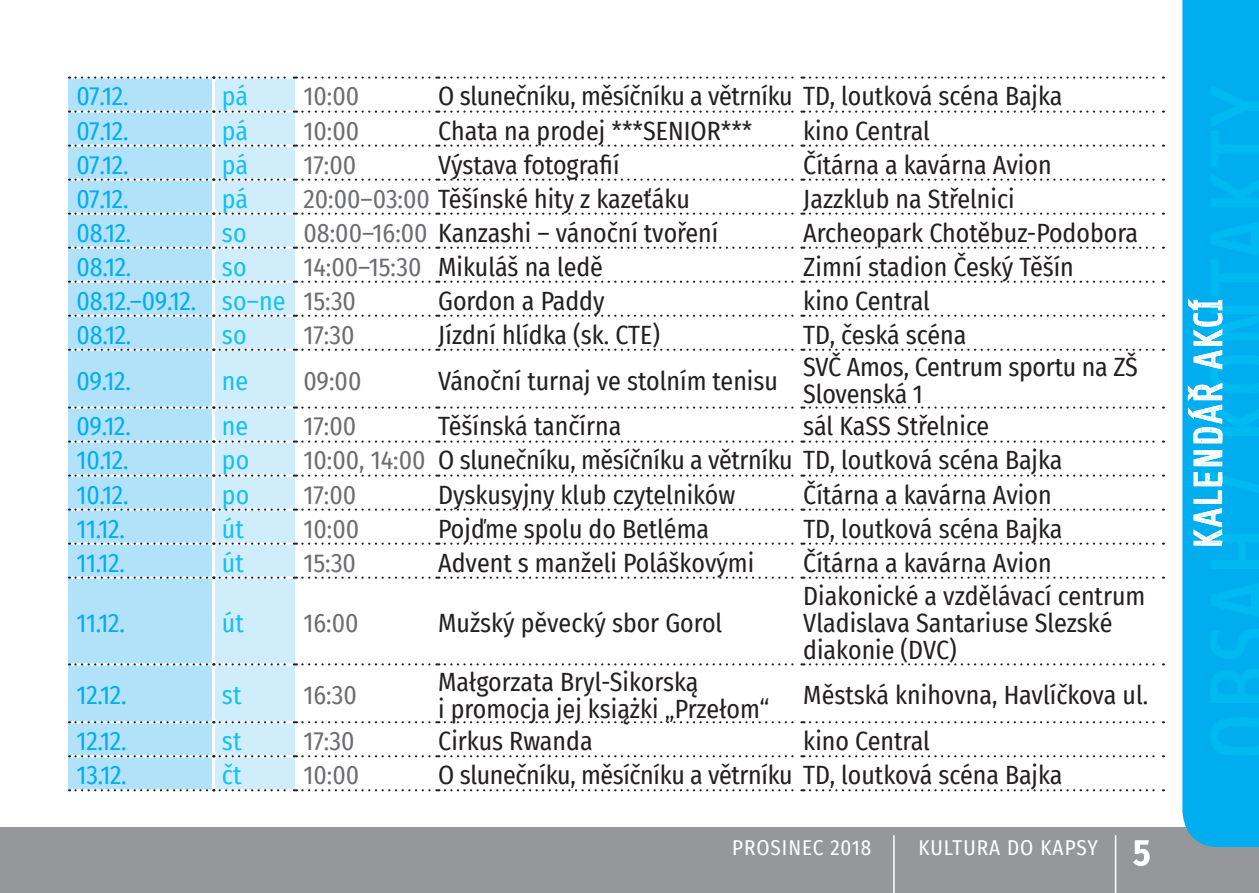
<style>
.page{position:relative;width:1259px;height:893px;background:#fff}
.page>*{position:absolute;margin:0;border:0;box-sizing:border-box;transform-origin:0 0}
.t1{font:39px "Share";letter-spacing:.04em;color:#fff}
.t2{font:25.8px/27px "Fira Sans Condensed";color:#231f20}
.t3{font:25.8px "Fira Sans Condensed";letter-spacing:-.01em;color:#00aeef}
.t4{font:25.8px "Fira Sans Condensed";color:#6c6d70}
.t5{font:25.8px "Fira Sans Condensed";letter-spacing:.005em;color:#15c0f2}
.t6{font:21px "Fira Sans Condensed";letter-spacing:.05em;color:#fff}
.s1{color:#6c6d70}
.s2{color:#15c0f2}
.s3{font-weight:500;font-size:36px}
</style>
<div class="page">
<div style="left:0;top:827px;width:1259px;height:66px;background:#95979a"></div>
<hr style="left:1114px;top:835px;width:2px;height:58px;background:#fff">
<hr style="left:893px;top:835px;width:1px;height:58px;background:#fff">
<div style="left:1182px;top:0;width:77px;height:847px;background:#00aeef"></div>
<svg style="left:1187px;top:85px;width:72px;height:671px;background:#0bb2ef"></svg>
<div style="left:68px;top:78px;width:144px;height:712px;background:#b1e2f9"></div>
<div style="left:215px;top:99px;width:80px;height:687px;background:#cfedfb"></div>
<svg style="left:445px;top:77px;width:359px;height:2px"></svg>
<svg style="left:810px;top:77px;width:354px;height:2px"></svg>
<svg style="left:445px;top:111px;width:359px;height:2px"></svg>
<svg style="left:810px;top:111px;width:354px;height:2px"></svg>
<svg style="left:445px;top:145px;width:359px;height:2px"></svg>
<svg style="left:810px;top:145px;width:354px;height:2px"></svg>
<svg style="left:445px;top:179px;width:359px;height:2px"></svg>
<svg style="left:810px;top:179px;width:354px;height:2px"></svg>
<svg style="left:445px;top:213px;width:359px;height:2px"></svg>
<svg style="left:810px;top:213px;width:354px;height:2px"></svg>
<svg style="left:445px;top:247px;width:359px;height:2px"></svg>
<svg style="left:810px;top:247px;width:354px;height:2px"></svg>
<svg style="left:445px;top:281px;width:359px;height:2px"></svg>
<svg style="left:810px;top:281px;width:354px;height:2px"></svg>
<svg style="left:445px;top:315px;width:359px;height:2px"></svg>
<svg style="left:810px;top:315px;width:354px;height:2px"></svg>
<svg style="left:445px;top:349px;width:359px;height:2px"></svg>
<svg style="left:810px;top:349px;width:354px;height:2px"></svg>
<svg style="left:445px;top:406px;width:359px;height:3px"></svg>
<svg style="left:810px;top:406px;width:354px;height:3px"></svg>
<svg style="left:445px;top:441px;width:359px;height:2px"></svg>
<svg style="left:810px;top:441px;width:354px;height:2px"></svg>
<svg style="left:445px;top:475px;width:359px;height:2px"></svg>
<svg style="left:810px;top:475px;width:354px;height:2px"></svg>
<svg style="left:445px;top:509px;width:359px;height:2px"></svg>
<svg style="left:810px;top:509px;width:354px;height:2px"></svg>
<svg style="left:445px;top:543px;width:359px;height:2px"></svg>
<svg style="left:810px;top:543px;width:354px;height:2px"></svg>
<svg style="left:445px;top:577px;width:359px;height:2px"></svg>
<svg style="left:810px;top:577px;width:354px;height:2px"></svg>
<svg style="left:445px;top:663px;width:359px;height:2px"></svg>
<svg style="left:810px;top:663px;width:354px;height:2px"></svg>
<svg style="left:445px;top:721px;width:359px;height:2px"></svg>
<svg style="left:810px;top:721px;width:354px;height:2px"></svg>
<svg style="left:445px;top:755px;width:359px;height:2px"></svg>
<svg style="left:810px;top:755px;width:354px;height:2px"></svg>
<svg style="left:445px;top:789px;width:359px;height:2px"></svg>
<svg style="left:810px;top:789px;width:354px;height:2px"></svg>
<svg style="left:69px;top:77px;width:370px;height:22px"></svg>
<svg style="left:69px;top:108px;width:370px;height:25px"></svg>
<svg style="left:69px;top:142px;width:370px;height:25px"></svg>
<svg style="left:69px;top:176px;width:370px;height:25px"></svg>
<svg style="left:69px;top:210px;width:370px;height:25px"></svg>
<svg style="left:69px;top:244px;width:370px;height:25px"></svg>
<svg style="left:69px;top:278px;width:370px;height:26px"></svg>
<svg style="left:69px;top:312px;width:370px;height:26px"></svg>
<svg style="left:69px;top:346px;width:370px;height:50px"></svg>
<svg style="left:69px;top:403px;width:370px;height:26px"></svg>
<svg style="left:69px;top:438px;width:370px;height:25px"></svg>
<svg style="left:69px;top:472px;width:370px;height:25px"></svg>
<svg style="left:69px;top:506px;width:370px;height:25px"></svg>
<svg style="left:69px;top:540px;width:370px;height:25px"></svg>
<svg style="left:69px;top:574px;width:370px;height:79px"></svg>
<svg style="left:69px;top:660px;width:370px;height:51px"></svg>
<svg style="left:69px;top:718px;width:370px;height:26px"></svg>
<svg style="left:69px;top:752px;width:370px;height:26px"></svg>
<svg style="left:69px;top:786px;width:370px;height:5px"></svg>
<p class="t3" style="left:77px;top:81px;width:53px">07.12.</p>
<p class="t5" style="left:222px;top:81px;width:28px">pá</p>
<p class="t4" style="left:303px;top:81px;width:57px">10:00</p>
<p class="t2" style="left:438px;top:83px;width:625px">O slunečníku, měsíčníku a větrníku TD, loutková scéna Bajka</p>
<p class="t3" style="left:77px;top:115px;width:53px">07.12.</p>
<p class="t5" style="left:222px;top:115px;width:28px">pá</p>
<p class="t4" style="left:303px;top:115px;width:57px">10:00</p>
<p class="t2" style="left:438px;top:117px;width:316px">Chata na prodej ***SENIOR***</p>
<p class="t2" style="left:803px;top:117px;width:128px">kino Central</p>
<p class="t3" style="left:77px;top:149px;width:53px">07.12.</p>
<p class="t5" style="left:222px;top:149px;width:28px">pá</p>
<p class="t4" style="left:303px;top:149px;width:54px">17:00</p>
<p class="t2" style="left:438px;top:151px;width:183px">Výstava fotografií</p>
<p class="t2" style="left:803px;top:151px;width:250px">Čítárna a kavárna Avion</p>
<p class="t3" style="left:77px;top:183px;width:53px">07.12.</p>
<p class="t5" style="left:222px;top:183px;width:28px">pá</p>
<p class="t2" style="left:303px;top:185px;width:388px"><span class="s1">20:00–03:00</span> Těšínské hity z kazeťáku</p>
<p class="t2" style="left:803px;top:185px;width:213px">Jazzklub na Střelnici</p>
<p class="t3" style="left:77px;top:217px;width:56px">08.12.</p>
<p class="t5" style="left:222px;top:217px;width:26px">so</p>
<p class="t2" style="left:303px;top:219px;width:416px"><span class="s1">08:00–16:00</span> Kanzashi – vánoční tvoření</p>
<p class="t2" style="left:803px;top:219px;width:336px">Archeopark Chotěbuz-Podobora</p>
<p class="t3" style="left:77px;top:251px;width:56px">08.12.</p>
<p class="t5" style="left:222px;top:251px;width:26px">so</p>
<p class="t2" style="left:303px;top:253px;width:301px"><span class="s1">14:00–15:30</span> Mikuláš na ledě</p>
<p class="t2" style="left:803px;top:253px;width:272px">Zimní stadion Český Těšín</p>
<p class="t3" style="left:77px;top:285px;width:281px">08.12.–09.12. <span class="s2">so–ne</span> <span class="s1">15:30</span></p>
<p class="t2" style="left:438px;top:287px;width:168px">Gordon a Paddy</p>
<p class="t2" style="left:803px;top:287px;width:128px">kino Central</p>
<p class="t3" style="left:77px;top:319px;width:56px">08.12.</p>
<p class="t5" style="left:222px;top:319px;width:26px">so</p>
<p class="t4" style="left:303px;top:319px;width:53px">17:30</p>
<p class="t2" style="left:438px;top:321px;width:223px">Jízdní hlídka (sk. CTE)</p>
<p class="t2" style="left:803px;top:321px;width:165px">TD, česká scéna</p>
<p class="t3" style="left:77px;top:365px;width:56px">09.12.</p>
<p class="t5" style="left:222px;top:365px;width:28px">ne</p>
<p class="t4" style="left:303px;top:365px;width:60px">09:00</p>
<p class="t2" style="left:438px;top:367px;width:341px">Vánoční turnaj ve stolním tenisu</p>
<p class="t2" style="left:803px;top:354px;width:336px">SVČ Amos, Centrum sportu na ZŠ<br>Slovenská 1</p>
<p class="t3" style="left:77px;top:411px;width:56px">09.12.</p>
<p class="t5" style="left:222px;top:411px;width:28px">ne</p>
<p class="t4" style="left:303px;top:411px;width:54px">17:00</p>
<p class="t2" style="left:438px;top:413px;width:185px">Těšínská tančírna</p>
<p class="t2" style="left:803px;top:413px;width:188px">sál KaSS Střelnice</p>
<p class="t3" style="left:77px;top:445px;width:54px">10.12.</p>
<p class="t5" style="left:222px;top:445px;width:29px">po</p>
<p class="t2" style="left:303px;top:447px;width:760px"><span class="s1">10:00, 14:00</span> O slunečníku, měsíčníku a větrníku TD, loutková scéna Bajka</p>
<p class="t3" style="left:77px;top:479px;width:54px">10.12.</p>
<p class="t5" style="left:222px;top:479px;width:29px">po</p>
<p class="t4" style="left:303px;top:479px;width:54px">17:00</p>
<p class="t2" style="left:438px;top:481px;width:299px">Dyskusyjny klub czytelników</p>
<p class="t2" style="left:803px;top:481px;width:250px">Čítárna a kavárna Avion</p>
<p class="t3" style="left:77px;top:513px;width:50px">11.12.</p>
<p class="t5" style="left:222px;top:513px;width:24px">út</p>
<p class="t4" style="left:303px;top:513px;width:57px">10:00</p>
<p class="t2" style="left:438px;top:515px;width:272px">Pojďme spolu do Betléma</p>
<p class="t2" style="left:803px;top:515px;width:261px">TD, loutková scéna Bajka</p>
<p class="t3" style="left:77px;top:547px;width:50px">11.12.</p>
<p class="t5" style="left:222px;top:547px;width:24px">út</p>
<p class="t4" style="left:303px;top:547px;width:54px">15:30</p>
<p class="t2" style="left:438px;top:549px;width:317px">Advent s manželi Poláškovými</p>
<p class="t2" style="left:803px;top:549px;width:250px">Čítárna a kavárna Avion</p>
<p class="t3" style="left:77px;top:608px;width:50px">11.12.</p>
<p class="t5" style="left:222px;top:608px;width:24px">út</p>
<p class="t4" style="left:303px;top:608px;width:57px">16:00</p>
<p class="t2" style="left:438px;top:610px;width:286px">Mužský pěvecký sbor Gorol</p>
<p class="t2" style="left:803px;top:583px;width:343px">Diakonické a vzdělávací centrum<br>Vladislava Santariuse Slezské diakonie (DVC)</p>
<p class="t3" style="left:77px;top:680px;width:51px">12.12.</p>
<p class="t5" style="left:222px;top:680px;width:21px">st</p>
<p class="t4" style="left:303px;top:680px;width:55px">16:30</p>
<p class="t2" style="left:438px;top:669px;width:333px">Małgorzata Bryl-Sikorską<br>i promocja jej książki „Przełom“</p>
<p class="t2" style="left:803px;top:682px;width:346px">Městská knihovna, Havlíčkova ul.</p>
<p class="t3" style="left:77px;top:726px;width:51px">12.12.</p>
<p class="t5" style="left:222px;top:726px;width:21px">st</p>
<p class="t4" style="left:303px;top:726px;width:53px">17:30</p>
<p class="t2" style="left:438px;top:728px;width:156px">Cirkus Rwanda</p>
<p class="t2" style="left:803px;top:728px;width:128px">kino Central</p>
<p class="t3" style="left:77px;top:760px;width:52px">13.12.</p>
<p class="t5" style="left:222px;top:760px;width:21px">čt</p>
<p class="t4" style="left:303px;top:760px;width:57px">10:00</p>
<p class="t2" style="left:438px;top:762px;width:625px">O slunečníku, měsíčníku a větrníku TD, loutková scéna Bajka</p>
<p class="t6" style="left:732px;top:835px;width:141px">PROSINEC 2018</p>
<p class="t6" style="left:918px;top:835px;width:233px">KULTURA DO KAPSY <span class="s3">5</span></p>
<h1 class="t1" style="left:1194px;top:527px;width:230px;rotate:-90deg">AL NDÁŘ AKCÍ</h1>
<h1 class="t1" style="left:1194px;top:548px;width:79px;rotate:-90deg">K E</h1>
</div>
